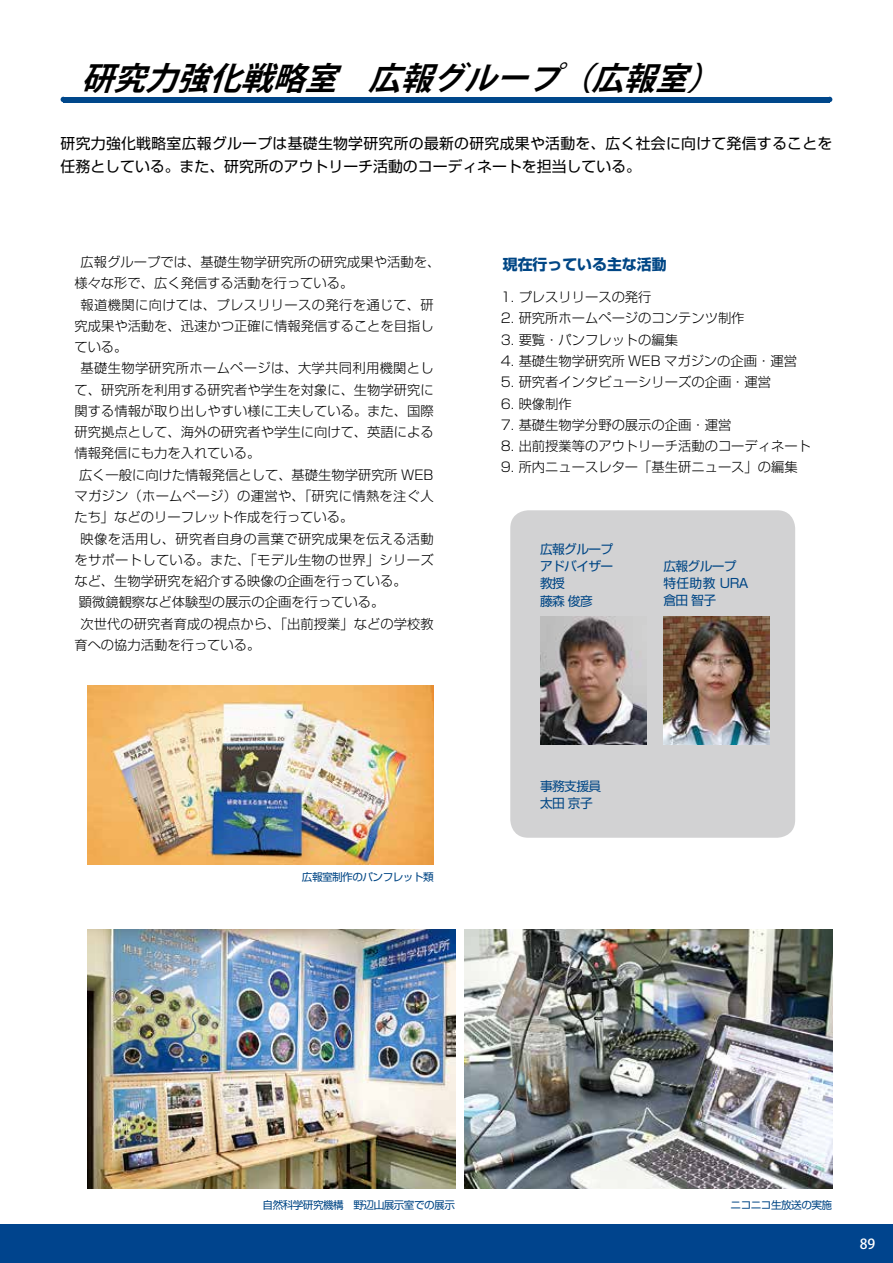
<style>
.page{position:relative;width:893px;height:1263px;background:#fff}
.page>*{position:absolute;margin:0;border:0;box-sizing:border-box;transform-origin:0 0}
.t1{font:italic 700 31.95px "Koz Go Pro";color:#000}
.t2{font:14.85px/22.4px "Shin Go Pro";letter-spacing:.015em;color:#000}
.t3{font:700 14.85px "Shin Go Pro";color:#004685}
.t4{font:500 13.8px "Koz Go Pro";color:#fff}
.t5{font:300 13.35px "Shin Go Pro";color:#000}
.t6{font:300 13.35px "Shin Go Pro";letter-spacing:.025em;color:#000}
.t7{font:12.75px/17px "Shin Go Pro";letter-spacing:-.05em;color:#004685}
.t8{font:10.65px "Shin Go Pro";letter-spacing:-.05em;color:#004685}
</style>
<div class="page">
<div style="left:0;top:1225px;width:893px;height:38px;background:#00448d"></div>
<div style="left:63px;top:97px;width:767px;height:5px;background:#00478b"></div>
<img style="left:464px;top:929px;width:368px;height:259px">
<img style="left:87px;top:929px;width:368px;height:259px">
<div style="left:510px;top:510px;width:285px;height:328px;background:#d2d2d3;border-radius:18px"></div>
<img style="left:663px;top:617px;width:107px;height:127px">
<img style="left:87px;top:686px;width:347px;height:178px">
<img style="left:540px;top:617px;width:106px;height:127px">
<h1 class="t1" style="left:81px;top:57px;width:654px">研究力強化戦略室　広報グループ（広報室）</h1>
<p class="t2" style="left:61px;top:131px;width:773px">研究力強化戦略室広報グループは基礎生物学研究所の最新の研究成果や活動を、広く社会に向けて発信することを任務としている。また、研究所のアウトリーチ活動のコーディネートを担当している。</p>
<p class="t5" style="left:80px;top:251px;width:362px">広報グループでは、基礎生物学研究所の研究成果や活動を、</p>
<p class="t5" style="left:74px;top:272px;width:281px">様々な形で、広く発信する活動を行っている。</p>
<p class="t6" style="left:81px;top:294px;width:355px">報道機関に向けては、プレスリリースの発行を通じて、研</p>
<p class="t5" style="left:74px;top:315px;width:361px">究成果や活動を、迅速かつ正確に情報発信することを目指し</p>
<p class="t5" style="left:74px;top:336px;width:55px">ている。</p>
<p class="t6" style="left:81px;top:357px;width:355px">基礎生物学研究所ホームページは、大学共同利用機関とし</p>
<p class="t5" style="left:74px;top:379px;width:361px">て、研究所を利用する研究者や学生を対象に、生物学研究に</p>
<p class="t5" style="left:74px;top:400px;width:361px">関する情報が取り出しやすい様に工夫している。また、国際</p>
<p class="t5" style="left:74px;top:421px;width:361px">研究拠点として、海外の研究者や学生に向けて、英語による</p>
<p class="t5" style="left:74px;top:442px;width:188px">情報発信にも力を入れている。</p>
<p class="t5" style="left:79px;top:464px;width:356px">広く一般に向けた情報発信として、基礎生物学研究所 WEB</p>
<p class="t6" style="left:74px;top:485px;width:361px">マガジン（ホームページ）の運営や、「研究に情熱を注ぐ人</p>
<p class="t5" style="left:74px;top:506px;width:281px">たち」などのリーフレット作成を行っている。</p>
<p class="t6" style="left:81px;top:527px;width:355px">映像を活用し、研究者自身の言葉で研究成果を伝える活動</p>
<p class="t6" style="left:74px;top:549px;width:361px">をサポートしている。また、「モデル生物の世界」シリーズ</p>
<p class="t5" style="left:74px;top:570px;width:334px">など、生物学研究を紹介する映像の企画を行っている。</p>
<p class="t5" style="left:79px;top:591px;width:307px">顕微鏡観察など体験型の展示の企画を行っている。</p>
<p class="t5" style="left:80px;top:612px;width:355px">次世代の研究者育成の視点から、「出前授業」などの学校教</p>
<p class="t5" style="left:74px;top:634px;width:188px">育への協力活動を行っている。</p>
<p class="t8" style="left:302px;top:868px;width:133px">広報室制作のパンフレット類</p>
<p class="t3" style="left:503px;top:253px;width:165px">現在行っている主な活動</p>
<p class="t5" style="left:501px;top:286px;width:152px">1. プレスリリースの発行</p>
<p class="t5" style="left:501px;top:307px;width:245px">2. 研究所ホームページのコンテンツ制作</p>
<p class="t5" style="left:501px;top:329px;width:179px">3. 要覧・パンフレットの編集</p>
<p class="t5" style="left:501px;top:350px;width:298px">4. 基礎生物学研究所 WEB マガジンの企画・運営</p>
<p class="t5" style="left:501px;top:371px;width:272px">5. 研究者インタビューシリーズの企画・運営</p>
<p class="t5" style="left:501px;top:392px;width:73px">6. 映像制作</p>
<p class="t5" style="left:501px;top:414px;width:232px">7. 基礎生物学分野の展示の企画・運営</p>
<p class="t5" style="left:501px;top:435px;width:312px">8. 出前授業等のアウトリーチ活動のコーディネート</p>
<p class="t5" style="left:501px;top:456px;width:298px">9. 所内ニュースレター「基生研ニュース」の編集</p>
<p class="t7" style="left:540px;top:540px;width:75px">広報グループアドバイザー教授<br>藤森俊彦</p>
<p class="t7" style="left:663px;top:557px;width:87px">広報グループ特任助教 URA倉田智子</p>
<p class="t7" style="left:540px;top:776px;width:63px">事務支援員太田京子</p>
<p class="t8" style="left:263px;top:1196px;width:194px">自然科学研究機構　野辺山展示室での展示</p>
<p class="t8" style="left:731px;top:1196px;width:103px">ニコニコ生放送の実施</p>
<p class="t4" style="left:860px;top:1235px;width:17px">89</p>
</div>
